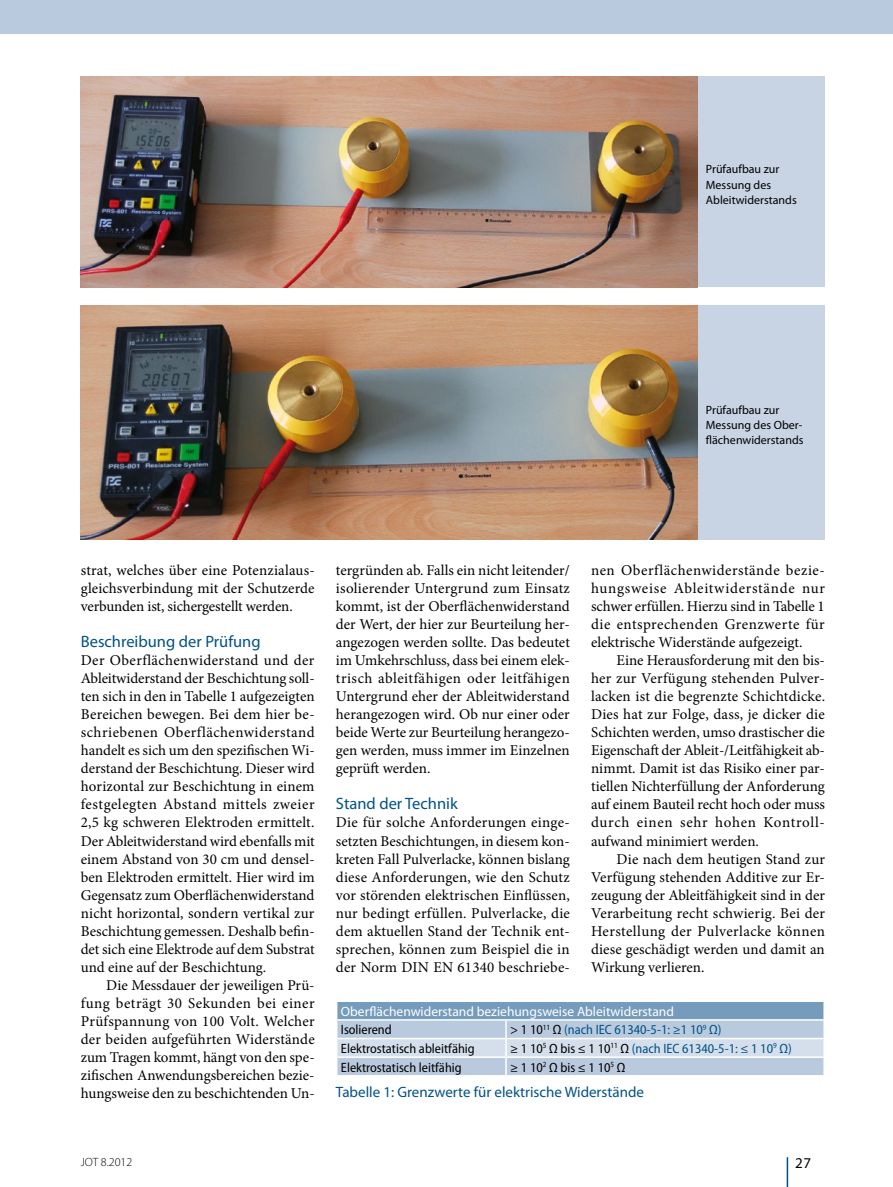
<style>
.page{position:relative;width:893px;height:1187px;background:#fff}
.page>*{position:absolute;margin:0;border:0;box-sizing:border-box;transform-origin:0 0}
.t1{font:16.5px "Myriad Pro";color:#005286}
.t2{font:15px/18px "Minion Pro";color:#000;text-align:justify}
.t3{font:15px "Myriad Pro";color:#005286}
.t4{font:15px "Myriad Pro";color:#000}
.t5{font:semi-condensed 13.5px "Myriad Pro";color:#000}
.t6{font:semi-condensed 13.5px "Myriad Pro";color:#005286}
.t7{font:13.5px "Myriad Pro";color:#fff}
.t8{font:12px/15px "Myriad Pro";color:#000}
.t9{font:300 12px "Myriad Pro";color:#000}
.s1{color:#000}
</style>
<div class="page">
<svg style="left:787px;top:1157px;width:1px;height:29px"></svg>
<div style="left:0;top:0;width:893px;height:34px;background:#bacade"></div>
<div style="left:697px;top:77px;width:128px;height:210px;background:#c8d4e4"></div>
<img style="left:81px;top:77px;width:616px;height:210px">
<div style="left:697px;top:305px;width:128px;height:234px;background:#c8d4e4"></div>
<img style="left:81px;top:305px;width:616px;height:234px">
<svg style="left:336px;top:1002px;width:488px;height:73px;background:#b5c8db"></svg>
<p class="t8" style="left:706px;top:162px;width:92px">Prüfaufbau zur<br>Messung des<br>Ableitwiderstands</p>
<p class="t8" style="left:706px;top:402px;width:99px">Prüfaufbau zur<br>Messung des Ober&shy;flächenwiderstands</p>
<p class="t2" style="left:81px;top:561px;width:235px">strat, welches über eine Potenzialaus&shy;gleichsverbindung mit der Schutzerde verbunden ist, sichergestellt werden.</p>
<p class="t1" style="left:81px;top:631px;width:181px">Beschreibung der Prüfung</p>
<p class="t2" style="left:81px;top:651px;width:235px">Der Oberflächenwiderstand und der Ableitwiderstand der Beschichtung soll&shy;ten sich in den in Tabelle 1 aufgezeigten Bereichen bewegen. Bei dem hier be&shy;schriebenen Oberflächenwiderstand handelt es sich um den spezifischen Wi&shy;derstand der Beschichtung. Dieser wird horizontal zur Beschichtung in einem festgelegten Abstand mittels zweier 2,5 kg schweren Elektroden ermittelt.<br>Der Ableitwiderstand wird ebenfalls mit einem Abstand von 30 cm und densel&shy;ben Elektroden ermittelt. Hier wird im Gegensatz zum Oberflächenwiderstand nicht horizontal, sondern vertikal zur Beschichtung gemessen. Deshalb befin&shy;det sich eine Elektrode auf dem Substrat und eine auf der Beschichtung.</p>
<p class="t2" style="left:81px;top:975px;width:236px;text-indent:26px">Die Messdauer der jeweiligen Prü&shy;fung beträgt 30 Sekunden bei einer Prüfspannung von 100 Volt. Welcher der beiden aufgeführten Widerstände zum Tragen kommt, hängt von den spe&shy;zifischen Anwendungsbereichen bezie&shy;hungsweise den zu beschichtenden Un-</p>
<p class="t2" style="left:336px;top:561px;width:236px">tergründen ab. Falls ein nicht leitender/ isolierender Untergrund zum Einsatz kommt, ist der Oberflächenwiderstand der Wert, der hier zur Beurteilung her&shy;angezogen werden sollte. Das bedeutet im Umkehrschluss, dass bei einem elek&shy;trisch ableitfähigen oder leitfähigen Untergrund eher der Ableitwiderstand herangezogen wird. Ob nur einer oder beide Werte zur Beurteilung herangezo&shy;gen werden, muss immer im Einzelnen geprüft werden.</p>
<p class="t1" style="left:336px;top:793px;width:123px">Stand der Technik</p>
<p class="t2" style="left:336px;top:813px;width:236px">Die für solche Anforderungen einge&shy;setzten Beschichtungen, in diesem kon&shy;kreten Fall Pulverlacke, können bislang diese Anforderungen, wie den Schutz vor störenden elektrischen Einflüssen, nur bedingt erfüllen. Pulverlacke, die dem aktuellen Stand der Technik ent&shy;sprechen, können zum Beispiel die in der Norm DIN EN 61340 beschriebe-</p>
<p class="t2" style="left:591px;top:561px;width:235px">nen Oberflächenwiderstände bezie&shy;hungsweise Ableitwiderstände nur schwer erfüllen. Hierzu sind in Tabelle 1 die entsprechenden Grenzwerte für elektrische Widerstände aufgezeigt.</p>
<p class="t2" style="left:591px;top:651px;width:235px;text-align:left;text-indent:26px">Eine Herausforderung mit den bis&shy;her zur Verfügung stehenden Pulver&shy;lacken ist die begrenzte Schichtdicke.<br>Dies hat zur Folge, dass, je dicker die Schichten werden, umso drastischer die Eigenschaft der Ableit-/Leitfähigkeit ab&shy;nimmt. Damit ist das Risiko einer par&shy;tiellen Nichterfüllung der Anforderung auf einem Bauteil recht hoch oder muss durch einen sehr hohen Kontroll&shy;aufwand minimiert werden.</p>
<p class="t2" style="left:591px;top:849px;width:236px;text-indent:26px">Die nach dem heutigen Stand zur Verfügung stehenden Additive zur Er&shy;zeugung der Ableitfähigkeit sind in der Verarbeitung recht schwierig. Bei der Herstellung der Pulverlacke können diese geschädigt werden und damit an Wirkung verlieren.</p>
<p class="t7" style="left:341px;top:1002px;width:335px">Oberflächenwiderstand beziehungsweise Ableitwiderstand</p>
<p class="t5" style="left:341px;top:1022px;width:52px">Isolierend</p>
<p class="t6" style="left:510px;top:1022px;width:213px"><span class="s1">&gt; 1 10</span><sup>11</sup> <span class="s1">Ω</span> (nach IEC 61340-5-1: ≥1 10<sup>9</sup> Ω)</p>
<p class="t5" style="left:341px;top:1040px;width:135px">Elektrostatisch ableitfähig</p>
<p class="t6" style="left:510px;top:1040px;width:283px"><span class="s1">≥ 1 10</span><sup>5</sup> <span class="s1">Ω bis ≤ 1 10</span><sup>11</sup> <span class="s1">Ω</span> (nach IEC 61340-5-1: ≤ 1 10<sup>9</sup> Ω)</p>
<p class="t5" style="left:341px;top:1059px;width:122px">Elektrostatisch leitfähig</p>
<p class="t5" style="left:510px;top:1059px;width:117px">≥ 1 10<sup>2</sup> Ω bis ≤ 1 10<sup>5</sup> Ω</p>
<p class="t3" style="left:336px;top:1082px;width:310px">Tabelle 1: Grenzwerte für elektrische Widerstände</p>
<p class="t9" style="left:81px;top:1155px;width:53px">JOT 8.2012</p>
<p class="t4" style="left:795px;top:1154px;width:18px">27</p>
</div>
